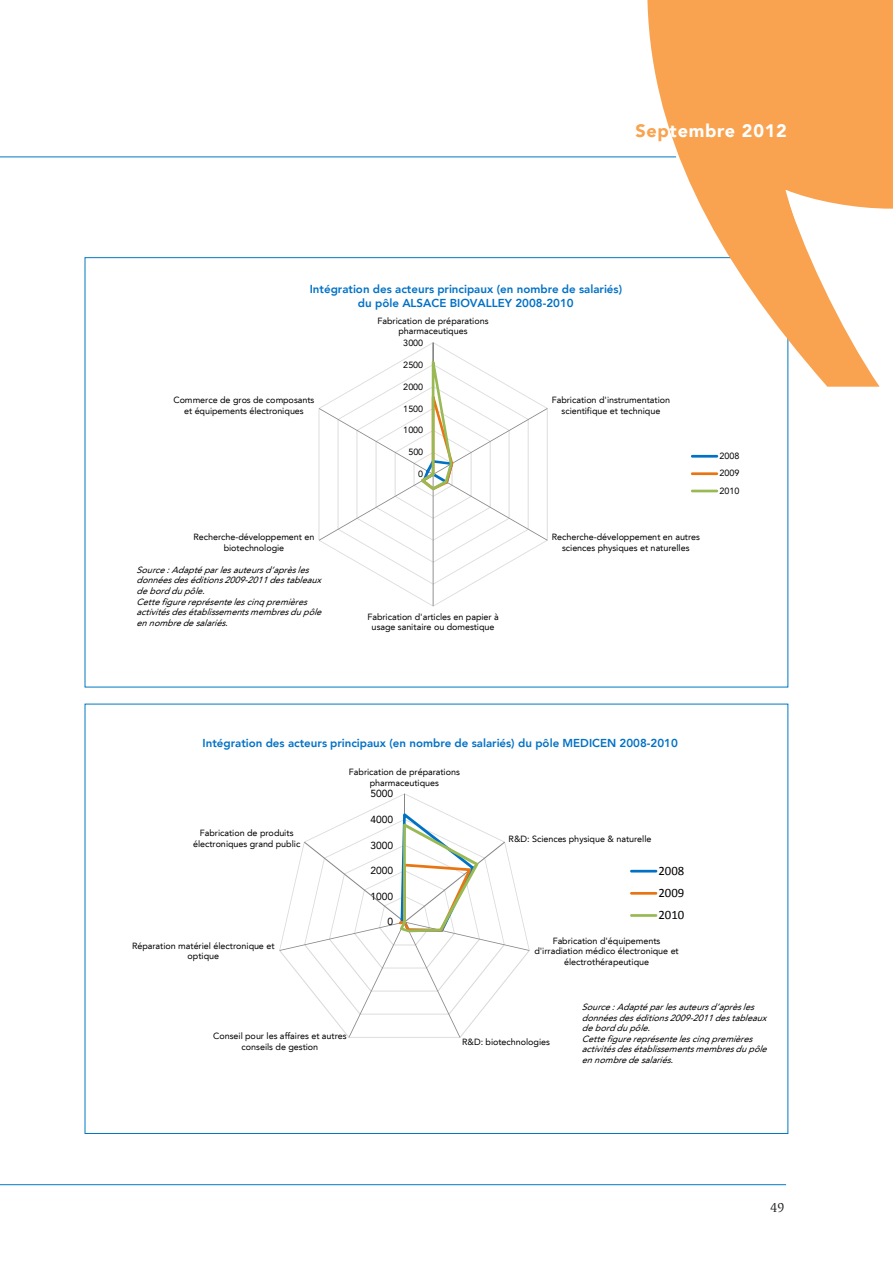
<style>
.page{position:relative;width:893px;height:1263px;background:#fff}
.page>*{position:absolute;margin:0;border:0;box-sizing:border-box;transform-origin:0 0}
.t1{font:900 18px "Avenir LT";letter-spacing:.04em;color:#fff}
.t2{font:13.5px "Slimbach LT";color:#231f20}
.t3{font:12.75px/22.2px "Calibri";color:#000;text-align:justify}
.t4{font:800 11.55px/13.6px "Avenir LT85";color:#0071c6;text-align:center}
.t5{font:10.2px "Avenir LT55 Roman";letter-spacing:.005em;color:#000}
.t6{font:9px/10.5px "Avenir LT55 Roman";color:#000;text-align:center}
.t7{font:italic 9px/10.5px "Avenir LT55 Roman";color:#000}
.s1{color:#f9a350}
</style>
<div class="page">
<svg style="left:319px;top:343px;width:228px;height:263px"></svg>
<svg style="left:421px;top:361px;width:32px;height:129px"></svg>
<hr style="left:691px;top:455px;width:27px;height:3px;background:#0072c6">
<hr style="left:691px;top:472px;width:27px;height:3px;background:#e87511">
<hr style="left:691px;top:490px;width:27px;height:2px;background:#98b954">
<svg style="left:279px;top:794px;width:250px;height:243px"></svg>
<svg style="left:399px;top:813px;width:79px;height:119px"></svg>
<hr style="left:630px;top:870px;width:27px;height:2px;background:#0072c6">
<hr style="left:630px;top:892px;width:27px;height:3px;background:#e87511">
<hr style="left:630px;top:914px;width:27px;height:3px;background:#98b954">
<hr style="left:0;top:157px;width:676px;height:1px;background:#0079c2">
<hr style="left:0;top:1184px;width:786px;height:1px;background:#0079c2">
<svg style="left:647px;top:0;width:246px;height:387px;fill:#f9a350"></svg>
<h1 class="t1" style="left:635px;top:123px;width:153px"><span class="s1">Sep</span>tembre 2012</h1>
<p class="t4" style="left:310px;top:283px;width:314px">Intégration des acteurs principaux (en nombre de salariés) du pôle ALSACE BIOVALLEY 2008-2010</p>
<p class="t6" style="left:378px;top:316px;width:112px">Fabrication de préparations pharmaceutiques</p>
<p class="t6" style="left:403px;top:338px;width:21px">3000</p>
<p class="t6" style="left:403px;top:360px;width:21px">2500</p>
<p class="t6" style="left:403px;top:382px;width:21px">2000</p>
<p class="t6" style="left:173px;top:396px;width:143px">Commerce de gros de composants et équipements électroniques</p>
<p class="t6" style="left:193px;top:533px;width:123px">Recherche-développement en biotechnologie</p>
<p class="t7" style="left:137px;top:565px;width:189px">Source :Adaptéparlesauteursd’aprèsles donnéesdeséditions2009-2011destableaux debord dupôle.<br>Cettefigurereprésentelescinq premières activitésdesétablissementsmembresdupôle ennombredesalariés.</p>
<p class="t6" style="left:403px;top:404px;width:21px">1500</p>
<p class="t6" style="left:403px;top:426px;width:21px">1000</p>
<p class="t6" style="left:408px;top:448px;width:16px">500</p>
<p class="t6" style="left:418px;top:470px;width:7px">0</p>
<p class="t6" style="left:367px;top:612px;width:133px">Fabrication d'articles en papier à usage sanitaire ou domestique</p>
<p class="t6" style="left:552px;top:396px;width:120px">Fabrication d'instrumentation scientifique et technique</p>
<p class="t6" style="left:552px;top:533px;width:150px">Recherche-développement en autres sciences physiques et naturelles</p>
<p class="t6" style="left:719px;top:448px;width:21px;line-height:17.4px;text-align:justify">2008<br>2009<br>2010</p>
<p class="t4" style="left:203px;top:737px;width:477px">Intégration des acteurs principaux (en nombre de salariés) du pôle MEDICEN 2008-2010</p>
<p class="t6" style="left:349px;top:767px;width:112px">Fabrication de préparations pharmaceutiques</p>
<p class="t5" style="left:370px;top:789px;width:24px">5000</p>
<p class="t6" style="left:193px;top:828px;width:109px">Fabrication de produits électroniques grand public</p>
<p class="t6" style="left:132px;top:941px;width:144px">Réparation matériel électronique et optique</p>
<p class="t5" style="left:370px;top:815px;width:24px">4000</p>
<p class="t5" style="left:370px;top:841px;width:24px">3000</p>
<p class="t5" style="left:370px;top:866px;width:24px">2000</p>
<p class="t5" style="left:370px;top:892px;width:24px">1000</p>
<p class="t5" style="left:387px;top:918px;width:7px">0</p>
<p class="t6" style="left:509px;top:834px;width:144px">R&amp;D: Sciences physique &amp; naturelle</p>
<h3 class="t3" style="left:658px;top:860px;width:27px">2008<br>2009<br>2010</h3>
<p class="t6" style="left:534px;top:936px;width:146px">Fabrication d'équipements d'irradiation médico électronique et électrothérapeutique</p>
<p class="t6" style="left:213px;top:1031px;width:135px">Conseil pour les affaires et autres conseils de gestion</p>
<p class="t6" style="left:462px;top:1037px;width:89px">R&amp;D: biotechnologies</p>
<p class="t7" style="left:582px;top:1002px;width:189px">Source :Adaptéparlesauteursd’aprèsles donnéesdeséditions2009-2011destableaux debord dupôle.<br>Cettefigurereprésentelescinq premières activitésdesétablissementsmembresdupôle ennombredesalariés.</p>
<h2 class="t2" style="left:771px;top:1200px;width:15px">49</h2>
</div>
